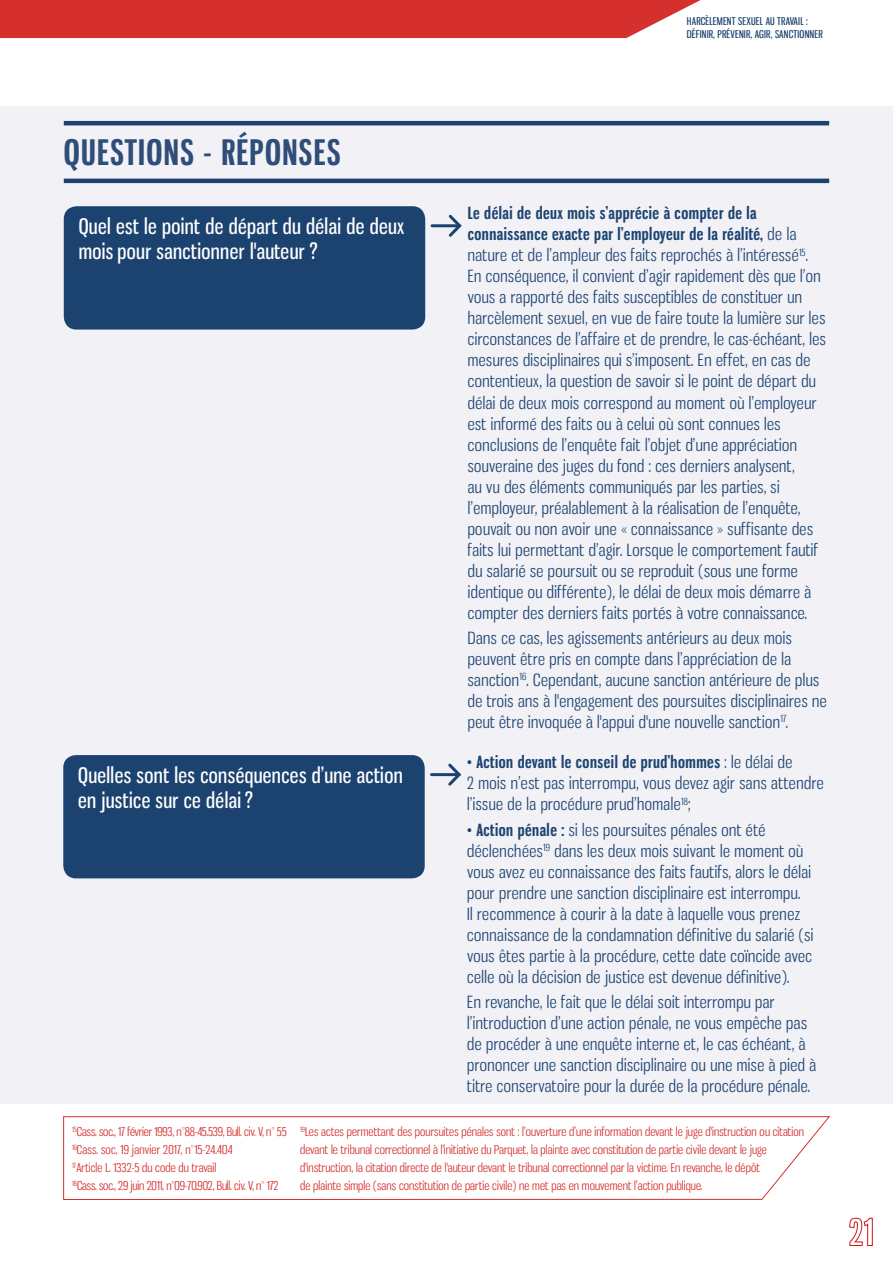
<style>
.page{position:relative;width:893px;height:1263px;background:#fff}
.page>*{position:absolute;margin:0;border:0;box-sizing:border-box;transform-origin:0 0}
.t1{font:700 34.5px "Gnuolane Rg";letter-spacing:.04em;color:#2f4d79}
.t2{font:21px/25.5px "Gnuolane Rg";letter-spacing:.02em;color:#fff}
.t3{font:16.5px/21px "Gnuolane Bk";letter-spacing:.03em;color:#1c4370}
.t4{font:700 16.5px/21px "Gnuolane Rg";letter-spacing:.03em;color:#1c4370}
.t5{font:12px/18px "Gnuolane Bk";letter-spacing:.01em;color:#d52d2c}
.t6{font:12px/18px "Gnuolane Bk";letter-spacing:-.01em;color:#d52d2c}
.t7{font:10.5px/13.5px "Gnuolane Rg";letter-spacing:.02em;color:#1c4370}
.s1{font-family:"Gnuolane Bk";font-weight:400}
.s2{font-family:"Gnuolane Rg";font-weight:700}
</style>
<div class="page">
<div style="left:0;top:0;width:701px;height:38px;background:#d52f2e"></div>
<svg style="left:849px;top:1217px;width:24px;height:29px"></svg>
<div style="left:0;top:106px;width:893px;height:997px;background:#f1f1f6"></div>
<div style="left:64px;top:206px;width:361px;height:124px;background:#1c4370;border-radius:13px"></div>
<svg style="left:446px;top:214px;width:16px;height:23px"></svg>
<hr style="left:432px;top:224px;width:28px;height:3px;background:#1c4370">
<svg style="left:63px;top:1116px;width:767px;height:84px"></svg>
<div style="left:63px;top:755px;width:362px;height:123px;background:#1c4370;border-radius:13px"></div>
<svg style="left:445px;top:763px;width:17px;height:23px"></svg>
<hr style="left:432px;top:773px;width:27px;height:3px;background:#1c4370">
<hr style="left:64px;top:121px;width:765px;height:4px;background:#1c4370">
<hr style="left:64px;top:179px;width:765px;height:4px;background:#1c4370">
<h1 class="t1" style="left:64px;top:131px;width:278px">QUESTIONS - RÉPONSES</h1>
<p class="t2" style="left:79px;top:213px;width:327px">Quel est le point de départ du délai de deux mois pour sanctionner l'auteur ?</p>
<p class="t2" style="left:78px;top:762px;width:326px">Quelles sont les conséquences d’une action en justice sur ce délai ?</p>
<p class="t7" style="left:687px;top:14px;width:137px">HARCÈLEMENT SEXUEL AU TRAVAIL :<br>DÉFINIR, PRÉVENIR, AGIR, SANCTIONNER</p>
<p class="t4" style="left:468px;top:203px;width:330px">Le délai de deux mois s’apprécie à compter de la connaissance exacte par l’employeur de la réalité, <span class="s1">de la</span></p>
<p class="t3" style="left:468px;top:245px;width:360px">nature et de l’ampleur des faits reprochés à l’intéressé<sup>15</sup>.<br>En conséquence, il convient d’agir rapidement dès que l’on vous a rapporté des faits susceptibles de constituer un harcèlement sexuel, en vue de faire toute la lumière sur les circonstances de l’affaire et de prendre, le cas-échéant, les mesures disciplinaires qui s’imposent. En effet, en cas de contentieux, la question de savoir si le point de départ du délai de deux mois correspond au moment où l’employeur est informé des faits ou à celui où sont connues les conclusions de l’enquête fait l’objet d’une appréciation souveraine des juges du fond : ces derniers analysent,<br>au vu des éléments communiqués par les parties, si l’employeur, préalablement à la réalisation de l’enquête, pouvait ou non avoir une « connaissance » suffisante des faits lui permettant d’agir. Lorsque le comportement fautif du salarié se poursuit ou se reproduit (sous une forme identique ou différente), le délai de deux mois démarre à compter des derniers faits portés à votre connaissance.</p>
<p class="t3" style="left:468px;top:627px;width:360px">Dans ce cas, les agissements antérieurs au deux mois peuvent être pris en compte dans l’appréciation de la sanction<sup>16</sup>. Cependant, aucune sanction antérieure de plus de trois ans à l'engagement des poursuites disciplinaires ne peut être invoquée à l'appui d'une nouvelle sanction<sup>17</sup>.</p>
<p class="t4" style="left:467px;top:751px;width:327px"><span class="s1">•</span> Action devant le conseil de prud’hommes <span class="s1">: le délai de</span></p>
<p class="t3" style="left:467px;top:772px;width:358px">2 mois n’est pas interrompu, vous devez agir sans attendre l’issue de la procédure prud’homale<sup>18</sup>;</p>
<p class="t3" style="left:467px;top:819px;width:348px">• <span class="s2">Action pénale :</span> si les poursuites pénales ont été déclenchées<sup>19</sup> dans les deux mois suivant le moment où vous avez eu connaissance des faits fautifs, alors le délai pour prendre une sanction disciplinaire est interrompu.<br>Il recommence à courir à la date à laquelle vous prenez connaissance de la condamnation définitive du salarié (si vous êtes partie à la procédure, cette date coïncide avec celle où la décision de justice est devenue définitive).</p>
<p class="t3" style="left:467px;top:991px;width:350px">En revanche, le fait que le délai soit interrompu par l’introduction d’une action pénale, ne vous empêche pas de procéder à une enquête interne et, le cas échéant, à prononcer une sanction disciplinaire ou une mise à pied à titre conservatoire pour la durée de la procédure pénale.</p>
<p class="t6" style="left:72px;top:1122px;width:216px"><sup>15</sup>Cass. soc., 17 février 1993, n°88-45.539, Bull. civ. V, n° 55<br><sup>16</sup>Cass. soc, 19 janvier 2017, n°15-24.404<br><sup>17</sup>Article L. 1332-5 du code du travail<br><sup>18</sup>Cass. soc., 29 juin 2011, n°09-70.902, Bull. civ. V, n° 172</p>
<p class="t5" style="left:300px;top:1122px;width:505px"><sup>19</sup>Les actes permettant des poursuites pénales sont : l’ouverture d’une information devant le juge d'instruction ou citation devant le tribunal correctionnel à l'initiative du Parquet, la plainte avec constitution de partie civile devant le juge d'instruction, la citation directe de l'auteur devant le tribunal correctionnel par la victime. En revanche, le dépôt<br>de plainte simple (sans constitution de partie civile) ne met pas en mouvement l’action publique.</p>
</div>
